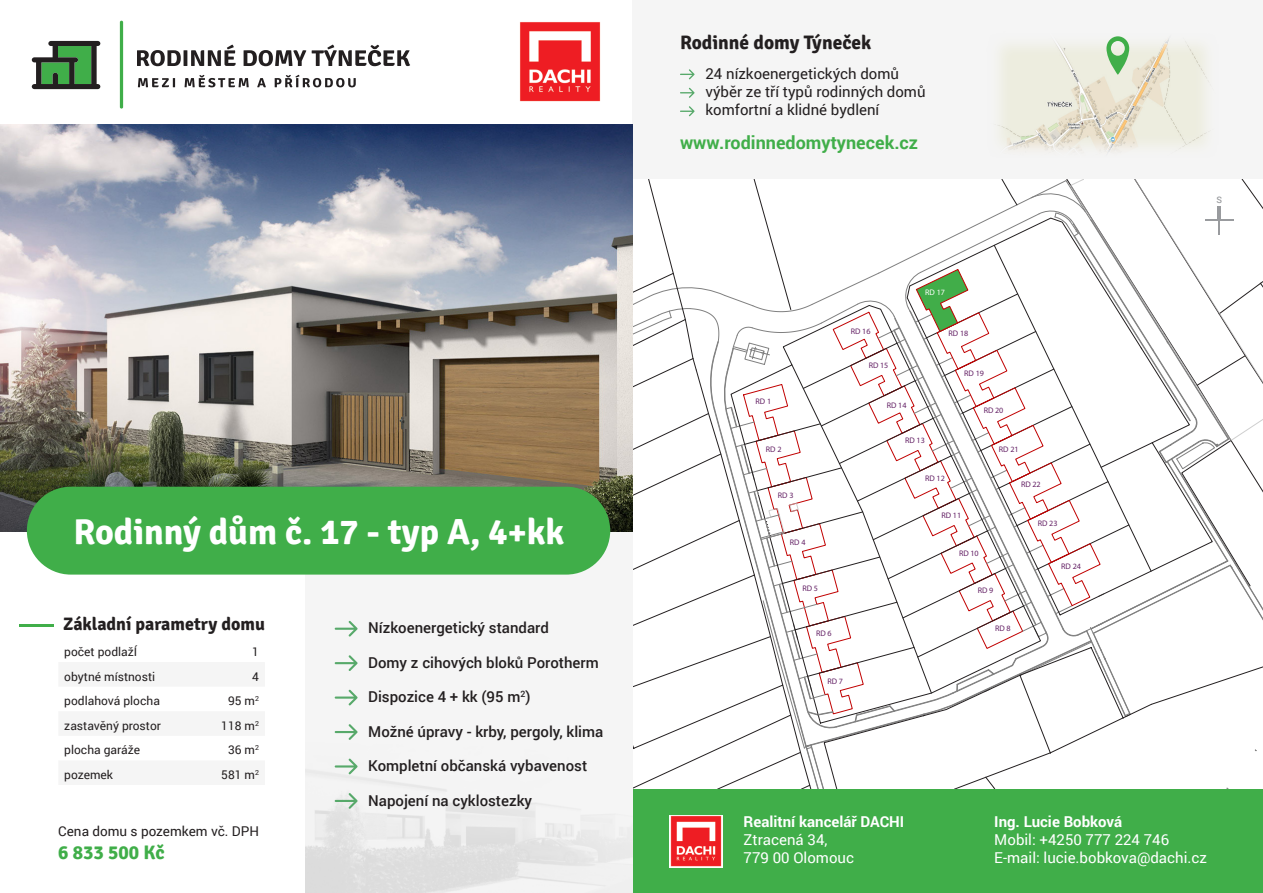
<style>
.page{position:relative;width:1263px;height:893px;background:#fff}
.page>*{position:absolute;margin:0;border:0;box-sizing:border-box;transform-origin:0 0}
.t1{font:700 36px "Signika";color:#fff}
.t2{font:700 19.5px "Signika";color:#231f20}
.t3{font:700 19.5px "Signika";color:#40ae49}
.t4{font:700 18px "Roboto";color:#40ae49}
.t5{font:700 18px "Signika";color:#231f20}
.t6{font:500 15px "Roboto";color:#231f20}
.t7{font:15px "Roboto";color:#231f20}
.t8{font:15px "Roboto";color:#fff}
.t9{font:700 15px "Roboto";color:#fff}
.t10{font:13.5px "Roboto";color:#231f20}
.t11{font:12px "Roboto";color:#231f20}
.t12{font:500 9px "Roboto";color:#999b9e}
.t13{font:8.1px "osifont";color:#642165}
.t14{font:8.1px "osifont";color:#fff}
</style>
<div class="page">
<div style="left:632px;top:790px;width:631px;height:103px;background:#40ae49"></div>
<div style="left:632px;top:0;width:631px;height:179px;background:#f5f5f5"></div>
<img style="left:520px;top:22px;width:81px;height:80px">
<svg style="left:137px;top:45px;width:99px;height:21px"></svg>
<svg style="left:244px;top:50px;width:62px;height:16px"></svg>
<svg style="left:312px;top:45px;width:98px;height:21px"></svg>
<svg style="left:138px;top:78px;width:37px;height:9px"></svg>
<svg style="left:185px;top:75px;width:64px;height:12px"></svg>
<svg style="left:257px;top:78px;width:9px;height:9px"></svg>
<svg style="left:275px;top:75px;width:81px;height:12px"></svg>
<hr style="left:120px;top:21px;width:3px;height:88px;background:#40ae49;border-radius:2px">
<svg style="left:32px;top:41px;width:68px;height:48px"></svg>
<img style="left:306px;top:532px;width:326px;height:361px">
<img style="left:0;top:125px;width:632px;height:407px">
<div style="left:27px;top:487px;width:583px;height:88px;background:#40ae49;border-radius:44px"></div>
<img style="left:669px;top:815px;width:53px;height:52px">
<svg style="left:335px;top:621px;width:23px;height:16px"></svg>
<svg style="left:335px;top:655px;width:23px;height:16px"></svg>
<svg style="left:335px;top:690px;width:23px;height:15px"></svg>
<svg style="left:335px;top:724px;width:23px;height:16px"></svg>
<svg style="left:335px;top:759px;width:23px;height:15px"></svg>
<svg style="left:335px;top:793px;width:23px;height:16px"></svg>
<hr style="left:19px;top:625px;width:34px;height:2px;background:#40ae49">
<svg style="left:632px;top:179px;width:631px;height:611px"></svg>
<hr style="left:1217px;top:206px;width:4px;height:14px;background:#999b9e">
<svg style="left:680px;top:69px;width:14px;height:10px"></svg>
<svg style="left:680px;top:88px;width:14px;height:10px"></svg>
<svg style="left:680px;top:106px;width:14px;height:10px"></svg>
<svg style="left:995px;top:38px;width:216px;height:115px;fill:#ededdf"></svg>
<svg style="left:1106px;top:36px;width:23px;height:39px"></svg>
<p class="t1" style="left:74px;top:510px;width:492px">Rodinný dům č. 17 - typ A, 4+kk</p>
<p class="t5" style="left:63px;top:613px;width:203px">Základní parametry domu</p>
<p class="t11" style="left:64px;top:643px;width:74px">počet podlažÍ</p>
<p class="t11" style="left:252px;top:643px;width:8px">1</p>
<p class="t11" style="left:64px;top:668px;width:92px">obytné místnosti</p>
<p class="t11" style="left:252px;top:668px;width:8px">4</p>
<p class="t11" style="left:64px;top:692px;width:97px">podlahová plocha</p>
<p class="t11" style="left:228px;top:692px;width:32px">95 m<sup>2</sup></p>
<p class="t11" style="left:64px;top:717px;width:98px">zastavěný prostor</p>
<p class="t11" style="left:221px;top:717px;width:39px">118 m<sup>2</sup></p>
<p class="t11" style="left:64px;top:742px;width:77px">plocha garáže</p>
<p class="t11" style="left:228px;top:742px;width:32px">36 m<sup>2</sup></p>
<p class="t11" style="left:64px;top:766px;width:50px">pozemek</p>
<p class="t11" style="left:221px;top:766px;width:39px">581 m<sup>2</sup></p>
<p class="t10" style="left:58px;top:821px;width:202px">Cena domu s pozemkem vč. DPH</p>
<p class="t3" style="left:58px;top:841px;width:108px">6 833 500 Kč</p>
<p class="t6" style="left:368px;top:617px;width:182px">Nízkoenergetický standard</p>
<p class="t6" style="left:368px;top:652px;width:232px">Domy z cihových bloků Porotherm</p>
<p class="t6" style="left:368px;top:686px;width:164px">Dispozice 4 + kk (95 m<sup>2</sup>)</p>
<p class="t6" style="left:368px;top:721px;width:237px">Možné úpravy - krby, pergoly, klima</p>
<p class="t6" style="left:368px;top:755px;width:220px">Kompletní občanská vybavenost</p>
<p class="t6" style="left:368px;top:790px;width:165px">Napojení na cyklostezky</p>
<p class="t2" style="left:680px;top:30px;width:193px">Rodinné domy Týneček</p>
<p class="t7" style="left:705px;top:63px;width:195px">24 nízkoenergetických domů</p>
<p class="t7" style="left:705px;top:81px;width:222px">výběr ze tří typů rodinných domů</p>
<p class="t7" style="left:705px;top:99px;width:175px">komfortní a klidné bydlení</p>
<p class="t4" style="left:680px;top:130px;width:240px">www.rodinnedomytynecek.cz</p>
<p class="t13" style="left:755px;top:396px;width:17px">RD 1</p>
<p class="t13" style="left:766px;top:444px;width:17px">RD 2</p>
<p class="t13" style="left:778px;top:490px;width:17px">RD 3</p>
<p class="t13" style="left:790px;top:537px;width:17px">RD 4</p>
<p class="t13" style="left:802px;top:583px;width:17px">RD 5</p>
<p class="t13" style="left:816px;top:628px;width:17px">RD 6</p>
<p class="t13" style="left:851px;top:327px;width:21px">RD 16</p>
<p class="t13" style="left:869px;top:360px;width:21px">RD 15</p>
<p class="t14" style="left:925px;top:287px;width:21px">RD 17</p>
<p class="t13" style="left:948px;top:328px;width:21px">RD 18</p>
<p class="t13" style="left:964px;top:368px;width:21px">RD 19</p>
<p class="t13" style="left:887px;top:400px;width:21px">RD 14</p>
<p class="t13" style="left:905px;top:435px;width:21px">RD 13</p>
<p class="t13" style="left:925px;top:473px;width:21px">RD 12</p>
<p class="t13" style="left:941px;top:511px;width:21px">RD 11</p>
<p class="t13" style="left:984px;top:405px;width:21px">RD 20</p>
<p class="t13" style="left:999px;top:445px;width:21px">RD 21</p>
<p class="t13" style="left:1021px;top:480px;width:21px">RD 22</p>
<p class="t13" style="left:1038px;top:518px;width:21px">RD 23</p>
<p class="t13" style="left:959px;top:548px;width:21px">RD 10</p>
<p class="t13" style="left:978px;top:586px;width:17px">RD 9</p>
<p class="t13" style="left:995px;top:623px;width:17px">RD 8</p>
<p class="t13" style="left:1061px;top:561px;width:21px">RD 24</p>
<p class="t13" style="left:827px;top:676px;width:17px">RD 7</p>
<p class="t12" style="left:1216px;top:194px;width:7px">S</p>
<p class="t9" style="left:744px;top:811px;width:162px">Realitní kancelář DACHI</p>
<p class="t8" style="left:744px;top:829px;width:85px">Ztracená 34,</p>
<p class="t8" style="left:744px;top:847px;width:112px">779 00 Olomouc</p>
<p class="t9" style="left:994px;top:811px;width:129px">Ing. Lucie Bobková</p>
<p class="t8" style="left:994px;top:829px;width:176px">Mobil: +4250 777 224 746</p>
<p class="t8" style="left:994px;top:847px;width:214px">E-mail: lucie.bobkova@dachi.cz</p>
</div>
